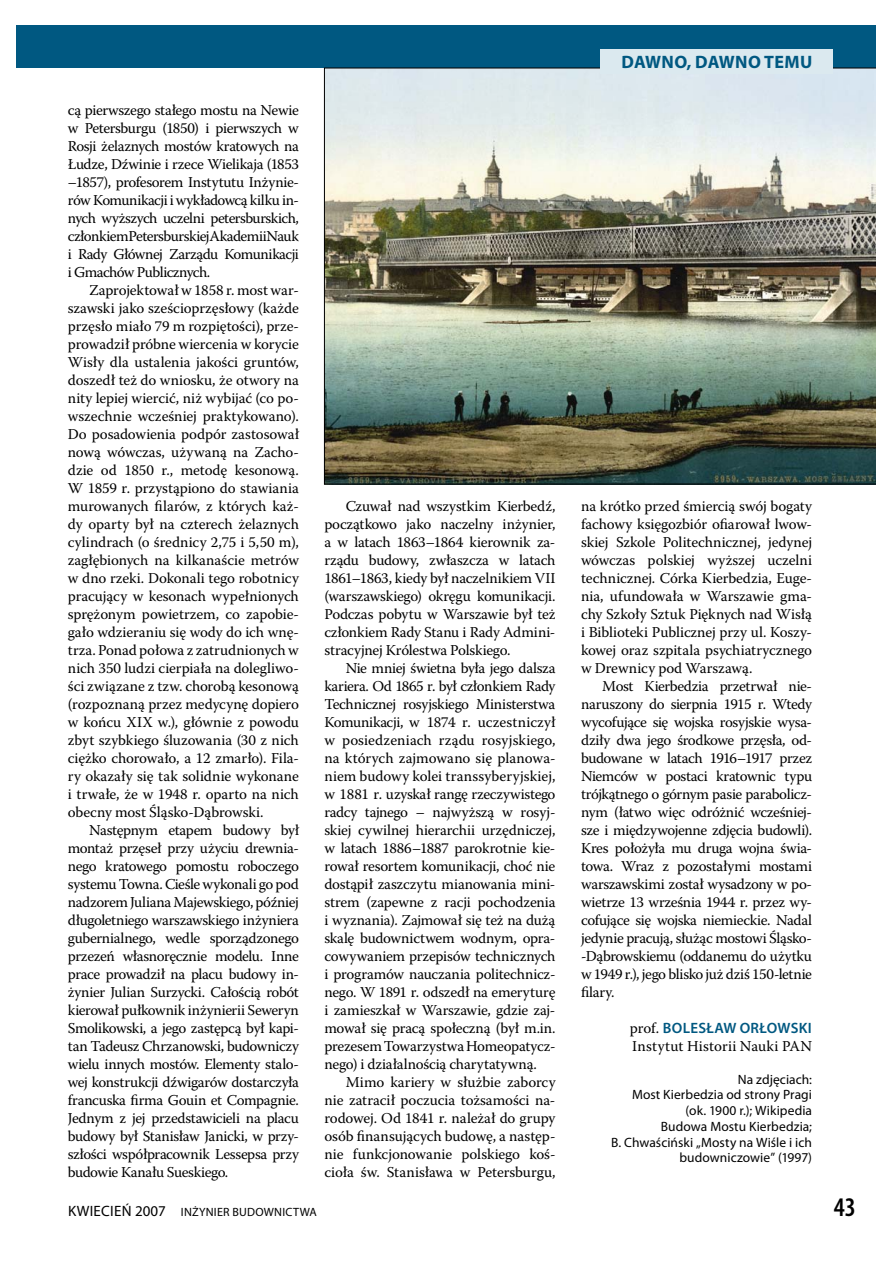
<style>
.page{position:relative;width:893px;height:1263px;background:#fff}
.page>*{position:absolute;margin:0;border:0;box-sizing:border-box;transform-origin:0 0}
.t1{font:600 condensed 27px "Myriad Pro";color:#000}
.t2{font:700 18px "Myriad Pro";letter-spacing:.02em;color:#005881}
.t3{font:15px/18px "Warnock Pro";letter-spacing:-.01em;color:#000;text-align:justify}
.t4{font:15px "Warnock Pro";letter-spacing:.02em;color:#000}
.t5{font:600 15px "Myriad Pro";letter-spacing:.02em;color:#005881}
.t6{font:13.5px/15.8px "Myriad Pro";letter-spacing:.005em;color:#000;text-align:right}
.t7{font:12px "Myriad Pro";letter-spacing:.02em;color:#000}
.s1{font-family:"Warnock Pro";font-weight:400;color:#000}
.s2{font-size:15px}
</style>
<div class="page">
<div style="left:17px;top:25px;width:859px;height:43px;background:#005881"></div>
<img style="left:324px;top:68px;width:552px;height:416px">
<div style="left:600px;top:49px;width:233px;height:25px;background:#dbe9ef"></div>
<p class="t3" style="left:68px;top:103px;width:233px">cą pierwszego stałego mostu na Newie w Petersburgu (1850) i pierwszych w Rosji żelaznych mostów kratowych na Łudze, Dźwinie i rzece Wielikaja (1853 –1857), profesorem Instytutu Inżynie&shy;rów Komunikacji i wykładowcą kilku in&shy;nych wyższych uczelni petersburskich, członkiem Petersburskiej Akademii Nauk i Rady Głównej Zarządu Komunikacji i Gmachów Publicznych.</p>
<p class="t3" style="left:68px;top:283px;width:233px;text-indent:21px">Zaprojektował w 1858 r. most war&shy;szawski jako sześcioprzęsłowy (każde przęsło miało 79 m rozpiętości), prze&shy;prowadził próbne wiercenia w korycie Wisły dla ustalenia jakości gruntów, doszedł też do wniosku, że otwory na nity lepiej wiercić, niż wybijać (co po&shy;wszechnie wcześniej praktykowano).<br>Do posadowienia podpór zastosował nową wówczas, używaną na Zacho&shy;dzie od 1850 r., metodę kesonową.<br>W 1859 r. przystąpiono do stawiania murowanych filarów, z których każ&shy;dy oparty był na czterech żelaznych cylindrach (o średnicy 2,75 i 5,50 m), zagłębionych na kilkanaście metrów w dno rzeki. Dokonali tego robotnicy pracujący w kesonach wypełnionych sprężonym powietrzem, co zapobie&shy;gało wdzieraniu się wody do ich wnę&shy;trza. Ponad połowa z zatrudnionych w nich 350 ludzi cierpiała na dolegliwo&shy;ści związane z tzw. chorobą kesonową (rozpoznaną przez medycynę dopiero w końcu XIX w.), głównie z powodu zbyt szybkiego śluzowania (30 z nich ciężko chorowało, a 12 zmarło). Fila&shy;ry okazały się tak solidnie wykonane i trwałe, że w 1948 r. oparto na nich obecny most Śląsko-Dąbrowski.</p>
<p class="t3" style="left:68px;top:823px;width:233px;text-indent:21px">Następnym etapem budowy był montaż przęseł przy użyciu drewnia&shy;nego kratowego pomostu roboczego systemu Towna. Cieśle wykonali go pod nadzorem Juliana Majewskiego, później długoletniego warszawskiego inżyniera gubernialnego, wedle sporządzonego przezeń własnoręcznie modelu. Inne prace prowadził na placu budowy in&shy;żynier Julian Surzycki. Całością robót kierował pułkownik inżynierii Seweryn Smolikowski, a jego zastępcą był kapi&shy;tan Tadeusz Chrzanowski, budowniczy wielu innych mostów. Elementy stalo&shy;wej konstrukcji dźwigarów dostarczyła francuska firma Gouin et Compagnie.<br>Jednym z jej przedstawicieli na placu budowy był Stanisław Janicki, w przy&shy;szłości współpracownik Lessepsa przy budowie Kanału Sueskiego.</p>
<p class="t2" style="left:621px;top:51px;width:192px">DAWNO, DAWNO TEMU</p>
<p class="t3" style="left:324px;top:499px;width:233px;text-indent:21px">Czuwał nad wszystkim Kierbedź, początkowo jako naczelny inżynier, a w latach 1863–1864 kierownik za&shy;rządu budowy, zwłaszcza w latach 1861–1863, kiedy był naczelnikiem VII (warszawskiego) okręgu komunikacji.<br>Podczas pobytu w Warszawie był też członkiem Rady Stanu i Rady Admini&shy;stracyjnej Królestwa Polskiego.</p>
<p class="t3" style="left:324px;top:661px;width:233px;text-indent:21px">Nie mniej świetna była jego dalsza kariera. Od 1865 r. był członkiem Rady Technicznej rosyjskiego Ministerstwa Komunikacji, w 1874 r. uczestniczył w posiedzeniach rządu rosyjskiego, na których zajmowano się planowa&shy;niem budowy kolei transsyberyjskiej, w 1881 r. uzyskał rangę rzeczywistego radcy tajnego – najwyższą w rosyj&shy;skiej cywilnej hierarchii urzędniczej, w latach 1886–1887 parokrotnie kie&shy;rował resortem komunikacji, choć nie dostąpił zaszczytu mianowania mini&shy;strem (zapewne z racji pochodzenia i wyznania). Zajmował się też na dużą skalę budownictwem wodnym, opra&shy;cowywaniem przepisów technicznych i programów nauczania politechnicz&shy;nego. W 1891 r. odszedł na emeryturę i zamieszkał w Warszawie, gdzie zaj&shy;mował się pracą społeczną (był m.in. prezesem Towarzystwa Homeopatycz&shy;nego) i działalnością charytatywną.</p>
<p class="t3" style="left:324px;top:1075px;width:233px;text-indent:21px">Mimo kariery w służbie zaborcy nie zatracił poczucia tożsamości na&shy;rodowej. Od 1841 r. należał do grupy osób finansujących budowę, a następ&shy;nie funkcjonowanie polskiego koś&shy;cioła św. Stanisława w Petersburgu,</p>
<p class="t3" style="left:581px;top:499px;width:233px">na krótko przed śmiercią swój bogaty fachowy księgozbiór ofiarował lwow&shy;skiej Szkole Politechnicznej, jedynej wówczas polskiej wyższej uczelni technicznej. Córka Kierbedzia, Euge&shy;nia, ufundowała w Warszawie gma&shy;chy Szkoły Sztuk Pięknych nad Wisłą i Biblioteki Publicznej przy ul. Koszy&shy;kowej oraz szpitala psychiatrycznego w Drewnicy pod Warszawą.</p>
<p class="t3" style="left:581px;top:679px;width:233px;text-indent:21px">Most Kierbedzia przetrwał nie&shy;naruszony do sierpnia 1915 r. Wtedy wycofujące się wojska rosyjskie wysa&shy;dziły dwa jego środkowe przęsła, od&shy;budowane w latach 1916–1917 przez Niemców w postaci kratownic typu trójkątnego o górnym pasie parabolicz&shy;nym (łatwo więc odróżnić wcześniej&shy;sze i międzywojenne zdjęcia budowli).<br>Kres położyła mu druga wojna świa&shy;towa. Wraz z pozostałymi mostami warszawskimi został wysadzony w po&shy;wietrze 13 września 1944 r. przez wy&shy;cofujące się wojska niemieckie. Nadal jedynie pracują, służąc mostowi Śląsko--Dąbrowskiemu (oddanemu do użytku w 1949 r.), jego blisko już dziś 150-letnie filary.</p>
<p class="t5" style="left:630px;top:1020px;width:184px"><span class="s1">prof.</span> BOLESŁAW ORŁOWSKI</p>
<p class="t4" style="left:632px;top:1041px;width:181px">Instytut Historii Nauki PAN</p>
<p class="t6" style="left:611px;top:1072px;width:202px">Na zdjęciach:<br>Most Kierbedzia od strony Pragi (ok. 1900 r.); Wikipedia<br>Budowa Mostu Kierbedzia;<br>B. Chwaściński „Mosty na Wiśle i ich budowniczowie” (1997)</p>
<p class="t7" style="left:68px;top:1207px;width:250px"><span class="s2">KWIECIEŃ 2007</span> INŻYNIER BUDOWNICTWA</p>
<h1 class="t1" style="left:834px;top:1191px;width:24px">43</h1>
</div>
